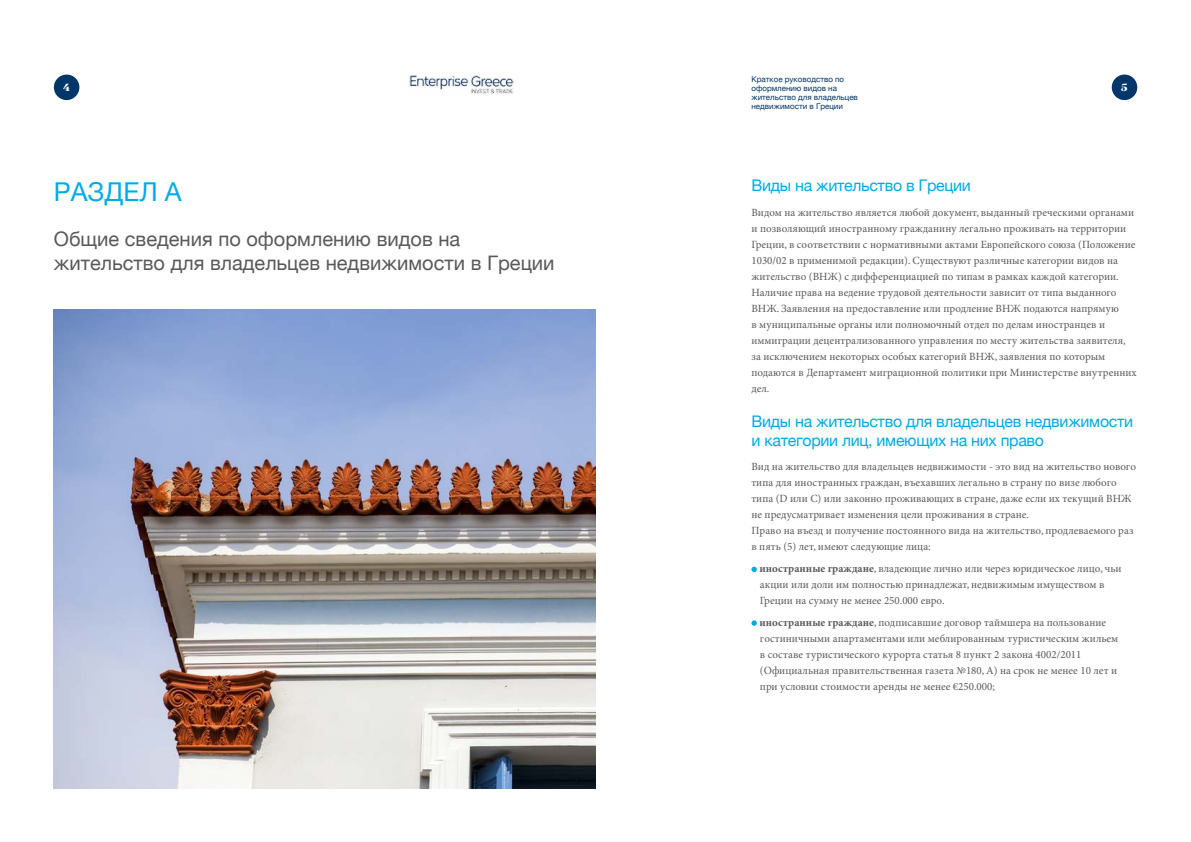
<style>
.page{position:relative;width:1191px;height:842px;background:#fff}
.page>*{position:absolute;margin:0;border:0;box-sizing:border-box;transform-origin:0 0}
.t1{font:26px "Helvetica Neue";color:#00aae6}
.t2{font:20px/24px "Helvetica Neue";color:#58595b}
.t3{font:16px/19.2px "Helvetica Neue";letter-spacing:-.02em;color:#00aae6}
.t4{font:11px/16px "Minion Pro";color:#58595b}
.t5{font:900 11px "PF Regal Text Pro";color:#fff}
.t6{font:8px/9px "Helvetica Neue";color:#003669}
.s1{font-weight:700}
</style>
<div class="page">
<div style="left:54px;top:75px;width:25px;height:25px;background:#003669;border-radius:50%"></div>
<div style="left:1111px;top:75px;width:26px;height:25px;background:#003669;border-radius:50%"></div>
<img style="left:410px;top:75px;width:103px;height:20px">
<img style="left:54px;top:309px;width:541px;height:479px">
<svg style="left:751px;top:567px;width:6px;height:5px"></svg>
<svg style="left:751px;top:620px;width:6px;height:6px"></svg>
<p class="t6" style="left:751px;top:75px;width:108px">Краткое руководство по оформлению видов на жительство для владельцев недвижимости в Греции</p>
<p class="t5" style="left:63px;top:82px;width:9px">4</p>
<p class="t5" style="left:1121px;top:82px;width:9px">5</p>
<h1 class="t1" style="left:54px;top:172px;width:129px">РАЗДЕЛ A</h1>
<h3 class="t3" style="left:751px;top:177px;width:221px">Виды на жительство в Греции</h3>
<p class="t4" style="left:751px;top:204px;width:387px">Видом на жительство является любой документ, выданный греческими органами и позволяющий иностранному гражданину легально проживать на территории Греции, в соответствии с нормативными актами Европейского союза (Положение 1030/02 в применимой редакции). Существуют различные категории видов на жительство (ВНЖ) с дифференциацией по типам в рамках каждой категории.<br>Наличие права на ведение трудовой деятельности зависит от типа выданного ВНЖ. Заявления на предоставление или продление ВНЖ подаются напрямую<br>в муниципальные органы или полномочный отдел по делам иностранцев и иммиграции децентрализованного управления по месту жительства заявителя, за исключением некоторых особых категорий ВНЖ, заявления по которым подаются в Департамент миграционной политики при Министерстве внутренних дел.</p>
<h3 class="t3" style="left:751px;top:412px;width:383px">Виды на жительство для владельцев недвижимости и категории лиц, имеющих на них право</h3>
<p class="t4" style="left:751px;top:459px;width:386px">Вид на жительство для владельцев недвижимости - это вид на жительство нового типа для иностранных граждан, въехавших легально в страну по визе любого типа (D или C) или законно проживающих в стране, даже если их текущий ВНЖ не предусматривает изменения цели проживания в стране.<br>Право на въезд и получение постоянного вида на жительство, продлеваемого раз в пять (5) лет, имеют следующие лица:</p>
<p class="t4" style="left:759px;top:561px;width:364px"><span class="s1">иностранные граждане</span>, владеющие лично или через юридическое лицо, чьи акции или доли им полностью принадлежат, недвижимым имуществом в<br>Греции на сумму не менее 250.000 евро.</p>
<p class="t4" style="left:759px;top:615px;width:360px"><span class="s1">иностранные граждане</span>, подписавшие договор таймшера на пользование гостиничными апартаментами или меблированным туристическим жильем в составе туристического курорта статья 8 пункт 2 закона 4002/2011 (Официальная правительственная газета №180, А) на срок не менее 10 лет и при условии стоимости аренды не менее €250.000;</p>
<h2 class="t2" style="left:54px;top:228px;width:502px">Общие сведения по оформлению видов на жительство для владельцев недвижимости в Греции</h2>
</div>
